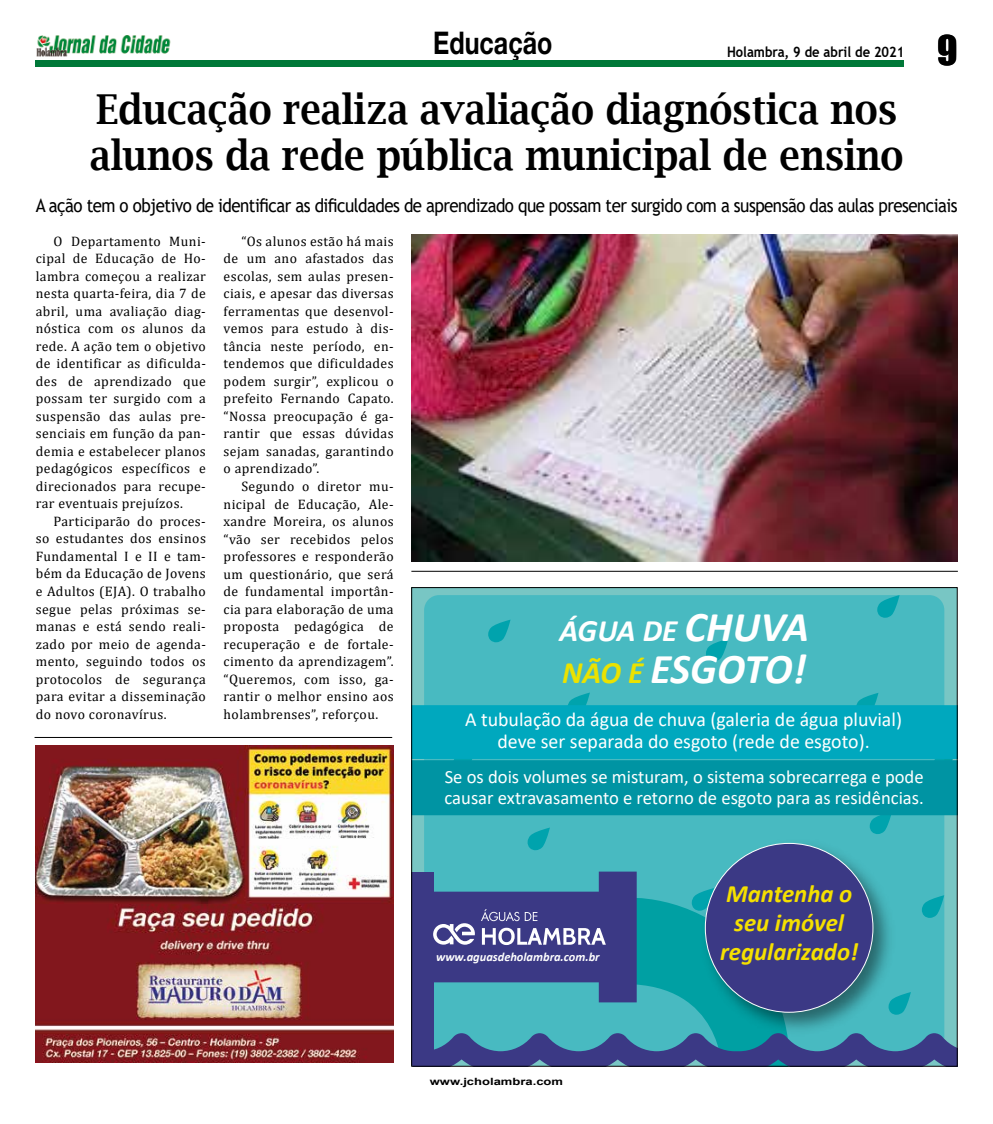
<style>
.page{position:relative;width:993px;height:1124px;background:#fff}
.page>*{position:absolute;margin:0;border:0;box-sizing:border-box;transform-origin:0 0}
.t1{font:italic 700 42.5px "Calibri";letter-spacing:-.01em;color:#fff}
.t2{font:600 41.25px/46.2px "Lucida Bright";color:#000;scale:.9 1}
.t3{font:37.5px "Impact";color:#000}
.t4{font:italic 700 31.25px "Calibri";letter-spacing:-.01em;color:#fff}
.t5{font:700 31.25px "Helvetica Neue";color:#000;scale:.8 1}
.t6{font:italic 700 25px/28.8px "Calibri";color:#f5e000;text-align:center}
.t7{font:20px/21.2px "Calibri";color:#fff;text-align:center}
.t8{font:18.75px "Trebuchet MS";letter-spacing:-.03em;color:#000;scale:.9 1}
.t9{font:18.75px/21.2px "Calibri";color:#fff}
.t10{font:700 14.38px "Trebuchet MS";color:#000;scale:.9 1}
.t11{font:13.75px/17.5px "Cambria";letter-spacing:.03em;color:#000;text-align:justify}
.t12{font:italic 700 12.5px "Calibri";color:#fff}
.t13{font:700 10px "Arial";color:#000;scale:1.3 1}
.s1{font-size:42.5px}
.s2{font-size:31.25px;color:#ebe200}
</style>
<div class="page">
<div style="left:35px;top:60px;width:869px;height:7px;background:#007838"></div>
<img style="left:36px;top:35px;width:135px;height:22px">
<hr style="left:411px;top:571px;width:546px;height:1px;background:#000">
<hr style="left:35px;top:737px;width:357px;height:1px;background:#000">
<div style="left:411px;top:587px;width:545px;height:479px;background:linear-gradient(to right,#78c6c4,#78c6c4)"></div>
<div style="left:424px;top:595px;width:520px;height:456px;background:#48bac1;border-radius:15px"></div>
<svg style="left:413px;top:692px;width:542px;height:158px"></svg>
<img style="left:694px;top:832px;width:206px;height:39px">
<div style="left:705px;top:843px;width:167px;height:169px;background:#3b3985;border-radius:50%"></div>
<svg style="left:413px;top:871px;width:542px;height:193px"></svg>
<img style="left:35px;top:745px;width:358px;height:316px">
<img style="left:411px;top:234px;width:546px;height:327px">
<h3 class="t5" style="left:433px;top:24px;width:150px">Educação</h3>
<p class="t10" style="left:726px;top:43px;width:198px">Holambra, 9 de abril de 2021</p>
<h3 class="t3" style="left:936px;top:21px;width:22px">9</h3>
<h2 class="t2" style="left:90px;top:85px;width:904px">Educação realiza avaliação diagnóstica nos alunos da rede pública municipal de ensino</h2>
<h3 class="t8" style="left:36px;top:193px;width:1025px">A ação tem o objetivo de identificar as dificuldades de aprendizado que possam ter surgido com a suspensão das aulas presenciais</h3>
<p class="t11" style="left:36px;top:232px;width:171px;text-indent:18px">O Departamento Muni&shy;cipal de Educação de Ho&shy;lambra começou a realizar nesta quarta-feira, dia 7 de abril, uma avaliação diag&shy;nóstica com os alunos da rede. A ação tem o objetivo de identificar as dificulda&shy;des de aprendizado que possam ter surgido com a suspensão das aulas pre&shy;senciais em função da pan&shy;demia e estabelecer planos pedagógicos específicos e direcionados para recupe&shy;rar eventuais prejuízos.</p>
<p class="t11" style="left:36px;top:512px;width:171px;text-indent:18px">Participarão do proces&shy;so estudantes dos ensinos Fundamental I e II e tam&shy;bém da Educação de Jovens e Adultos (EJA). O trabalho segue pelas próximas se&shy;manas e está sendo reali&shy;zado por meio de agenda&shy;mento, seguindo todos os protocolos de segurança para evitar a disseminação do novo coronavírus.</p>
<p class="t11" style="left:223px;top:232px;width:171px;text-indent:18px">“Os alunos estão há mais de um ano afastados das escolas, sem aulas presen&shy;ciais, e apesar das diversas ferramentas que desenvol&shy;vemos para estudo à dis&shy;tância neste período, en&shy;tendemos que dificuldades podem surgir”, explicou o prefeito Fernando Capato. “Nossa preocupação é ga&shy;rantir que essas dúvidas sejam sanadas, garantindo o aprendizado”.</p>
<p class="t11" style="left:223px;top:477px;width:171px;text-indent:18px">Segundo o diretor mu&shy;nicipal de Educação, Ale&shy;xandre Moreira, os alunos “vão ser recebidos pelos professores e responderão um questionário, que será de fundamental importân&shy;cia para elaboração de uma proposta pedagógica de recuperação e de fortale&shy;cimento da aprendizagem”. “Queremos, com isso, ga&shy;rantir o melhor ensino aos holambrenses”, reforçou.</p>
<h3 class="t4" style="left:559px;top:609px;width:251px">ÁGUA DE <span class="s1">CHUVA</span></h3>
<h1 class="t1" style="left:562px;top:638px;width:246px"><span class="s2">NÃO É</span> ESGOTO!</h1>
<h3 class="t7" style="left:465px;top:708px;width:438px">A tubulação da água de chuva (galeria de água pluvial) deve ser separada do esgoto (rede de esgoto).</h3>
<h3 class="t9" style="left:444px;top:765px;width:480px">Se os dois volumes se misturam, o sistema sobrecarrega e pode causar extravasamento e retorno de esgoto para as residências.</h3>
<h3 class="t6" style="left:725px;top:878px;width:128px">Mantenha o seu imóvel</h3>
<p class="t12" style="left:436px;top:948px;width:165px">www.aguasdeholambra.com.br</p>
<h3 class="t6" style="left:719px;top:936px;width:139px">regularizado!</h3>
<p class="t13" style="left:429px;top:1074px;width:104px">www.jcholambra.com</p>
</div>
